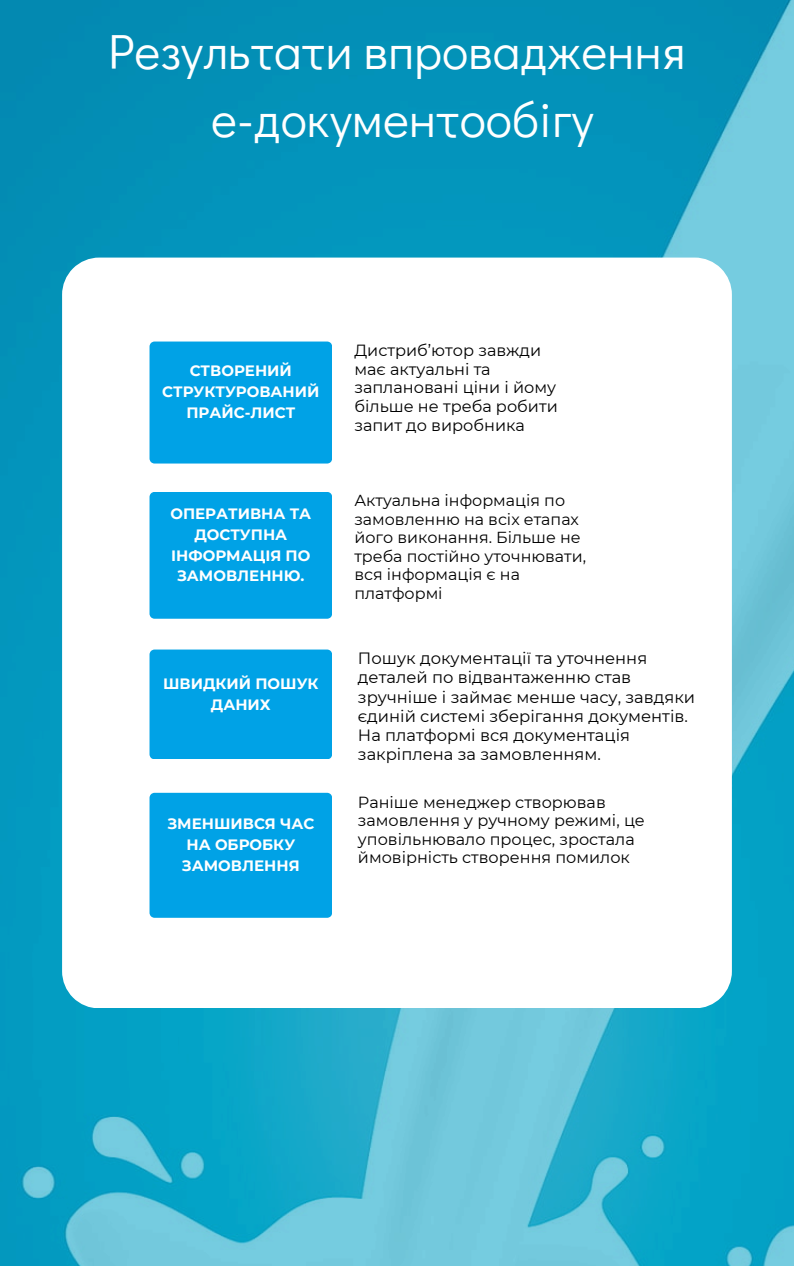
<style>
.page{position:relative;width:794px;height:1266px;background:#fff}
.page>*{position:absolute;margin:0;border:0;box-sizing:border-box;transform-origin:0 0}
.t1{font:49.28px/68.6px "Didact Gothic";color:#fff;text-align:center}
.t2{font:16.35px/19.1px "Montserrat";color:#000}
.t3{font:16.12px/18.6px "Montserrat";color:#000}
.t4{font:16.05px/18.6px "Montserrat";color:#000}
.t5{font:15.9px/18.6px "Montserrat";color:#000}
.t6{font:700 15px/20.9px "Montserrat";color:#fff;text-align:center}
</style>
<div class="page">
<img style="left:0;top:0;width:793px;height:1266px">
<svg style="left:62px;top:257px;width:669px;height:751px"></svg>
<div style="left:149px;top:341px;width:183px;height:122px;background:#00a2e6"></div>
<div style="left:149px;top:492px;width:183px;height:127px;background:#00a2e6"></div>
<div style="left:149px;top:649px;width:183px;height:110px;background:#00a2e6"></div>
<div style="left:149px;top:793px;width:183px;height:125px;background:#00a2e6"></div>
<p class="t1" style="left:108px;top:15px;width:579px">Результати впровадження е-документообігу</p>
<h1 class="t6" style="left:162px;top:361px;width:159px">СТВОРЕНИЙ<br>СТРУКТУРОВАНИЙ<br>ПРАЙС-ЛИСТ</h1>
<h2 class="t6" style="left:170px;top:503px;width:142px">ОПЕРАТИВНА ТА<br>ДОСТУПНА<br>ІНФОРМАЦІЯ ПО<br>ЗАМОВЛЕННЮ.</h2>
<h2 class="t6" style="left:163px;top:673px;width:157px">ШВИДКИЙ ПОШУК<br>ДАНИХ</h2>
<h2 class="t6" style="left:167px;top:813px;width:148px">ЗМЕНШИВСЯ ЧАС<br>НА ОБРОБКУ<br>ЗАМОВЛЕННЯ</h2>
<h2 class="t3" style="left:354px;top:341px;width:205px">Дистриб’ютор завжди має актуальні та заплановані ціни і йому більше не треба робити запит до виробника</h2>
<p class="t5" style="left:354px;top:491px;width:233px">Актуальна інформація по замовленню на всіх етапах його виконання. Більше не треба постійно уточнювати, вся інформація є на платформі</p>
<p class="t2" style="left:358px;top:649px;width:338px">Пошук документації та уточнення деталей по відвантаженню став зручніше і займає менше часу, завдяки єдиній системі зберігання документів.<br>На платформі вся документація закріплена за замовленням.</p>
<p class="t4" style="left:358px;top:792px;width:288px">Раніше менеджер створював замовлення у ручному режимі, це уповільнювало процес, зростала ймовірність створення помилок</p>
</div>
